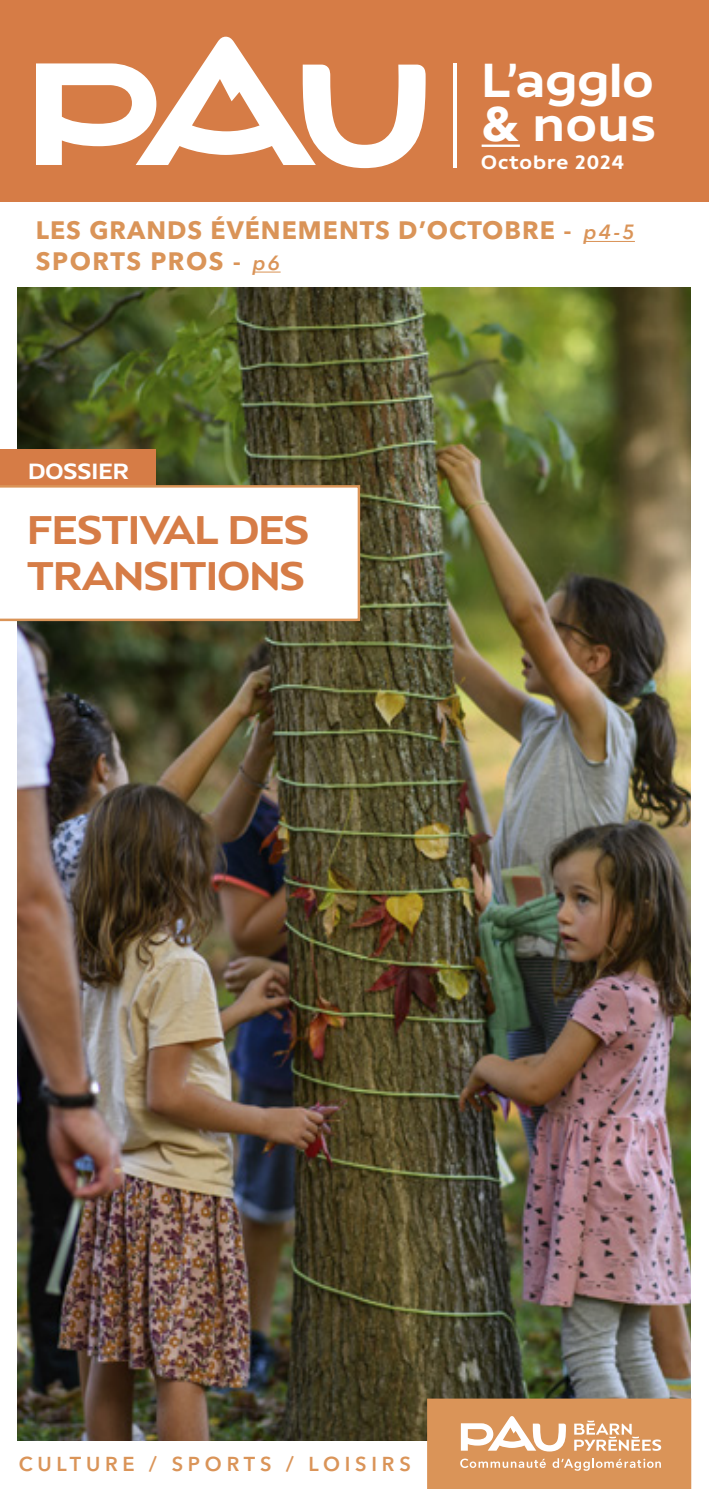
<style>
.page{position:relative;width:709px;height:1489px;background:#fff}
.page>*{position:absolute;margin:0;border:0;box-sizing:border-box;transform-origin:0 0}
.t1{font:47.75px/44.2px "Pau Display";color:#fff}
.t2{font:40px/46.5px "Pau Display";letter-spacing:-.02em;color:#d67c46}
.t3{font:700 25px/30.5px "Avenir Next LT Pro";letter-spacing:.04em;color:#da9458}
.t4{font:22px "Pau Display";color:#fff}
.t5{font:600 20px "Avenir Next LT Pro";letter-spacing:.24em;color:#da9458}
.t6{font:19.5px "Pau Display";letter-spacing:.05em;color:#fff}
.s1{font-family:"Avenir Next LT Pro";font-weight:700}
.s2{font-weight:600;font-size:25.5px}
.s3{font-weight:600;font-style:italic;font-size:20.5px}
</style>
<div class="page">
<img style="left:17px;top:287px;width:674px;height:1153px">
<div style="left:0;top:449px;width:155px;height:38px;background:#d67c46"></div>
<svg style="left:0;top:485px;width:360px;height:136px"></svg>
<div style="left:0;top:0;width:709px;height:201px;background:#d67c46"></div>
<svg style="left:36px;top:37px;width:389px;height:131px"></svg>
<hr style="left:481px;top:144px;width:39px;height:3px;background:#fff">
<hr style="left:453px;top:63px;width:3px;height:105px;background:#fff">
<hr style="left:584px;top:241px;width:51px;height:1px;background:#da9458">
<svg style="left:253px;top:271px;width:28px;height:1px"></svg>
<svg style="left:427px;top:1398px;width:264px;height:90px"></svg>
<h1 class="t1" style="left:481px;top:57px;width:175px">L’agglo <span class="s1">&amp;</span> nous</h1>
<p class="t6" style="left:481px;top:151px;width:145px">Octobre 2024</p>
<p class="t3" style="left:36px;top:215px;width:600px">LES GRANDS ÉVÉNEMENTS D’OCTOBRE <span class="s2">-</span> <span class="s3">p4-5<br></span>SPORTS PROS <span class="s2">-</span> <span class="s3">p6</span></p>
<p class="t4" style="left:28px;top:459px;width:102px">DOSSIER</p>
<h2 class="t2" style="left:27px;top:506px;width:283px">FESTIVAL DES<br>TRANSITIONS</h2>
<p class="t5" style="left:19px;top:1451px;width:393px">CULTURE / SPORTS / LOISIRS</p>
</div>
